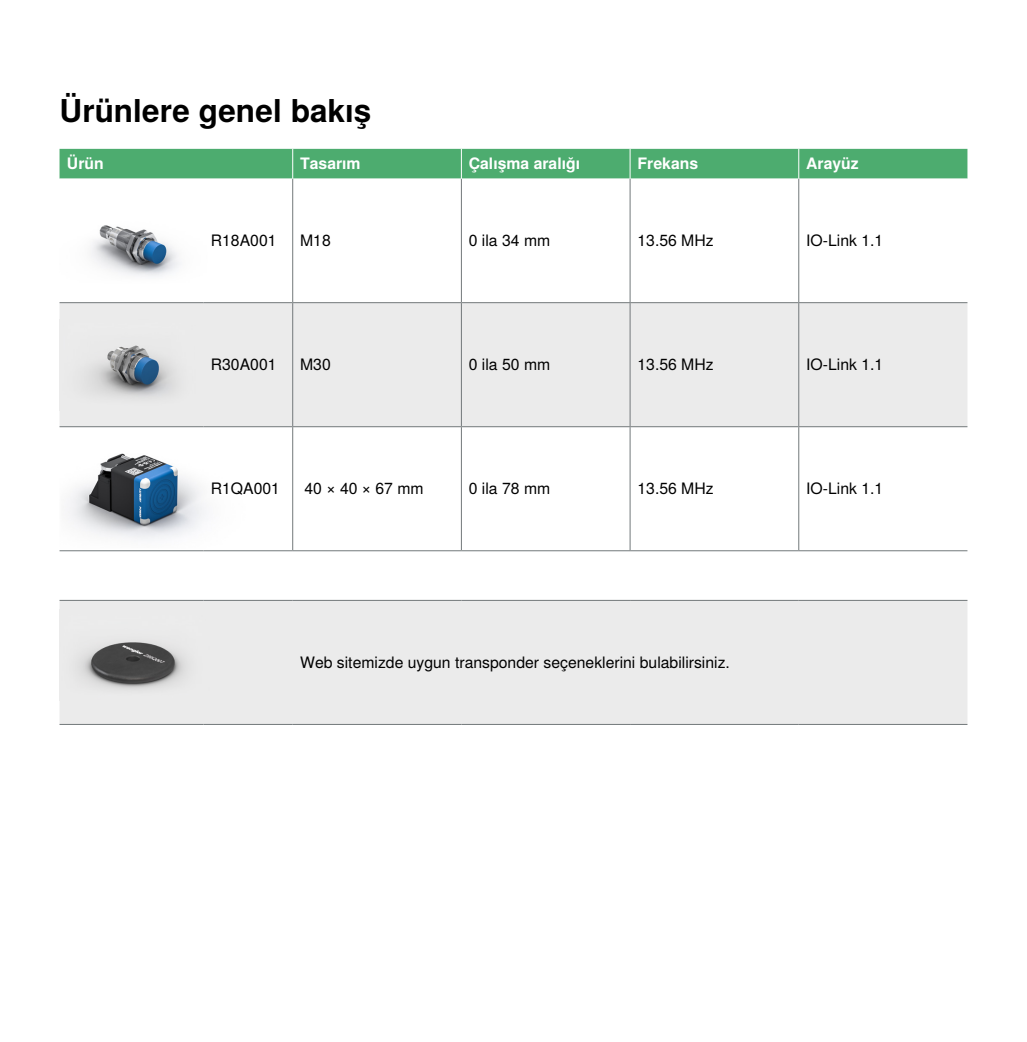
<style>
.page{position:relative;width:1027px;height:1042px;background:#fff}
.page>*{position:absolute;margin:0;border:0;box-sizing:border-box;transform-origin:0 0}
.t1{font:700 31.5px "Nimbus Sans Global";color:#000}
.t2{font:15.75px "Nimbus Sans Global";color:#000}
.t3{font:700 15.75px "Nimbus Sans Global";color:#fff}
</style>
<div class="page">
<div style="left:60px;top:149px;width:907px;height:30px;background:#4dac6f"></div>
<svg style="left:60px;top:179px;width:907px;height:371px"></svg>
<div style="left:60px;top:303px;width:907px;height:123px;background:#ebebeb"></div>
<div style="left:60px;top:601px;width:907px;height:123px;background:#ebebeb"></div>
<hr style="left:292px;top:179px;width:1px;height:123px;background:#72787a">
<hr style="left:461px;top:179px;width:1px;height:123px;background:#72787a">
<hr style="left:630px;top:179px;width:1px;height:123px;background:#72787a">
<hr style="left:798px;top:179px;width:1px;height:123px;background:#72787a">
<hr style="left:292px;top:303px;width:1px;height:123px;background:#72787a">
<hr style="left:293px;top:302px;width:168px;height:1px;background:#72787a">
<hr style="left:461px;top:303px;width:1px;height:123px;background:#72787a">
<hr style="left:461px;top:302px;width:169px;height:1px;background:#72787a">
<hr style="left:630px;top:303px;width:1px;height:123px;background:#72787a">
<hr style="left:630px;top:302px;width:169px;height:1px;background:#72787a">
<hr style="left:798px;top:303px;width:1px;height:123px;background:#72787a">
<hr style="left:799px;top:302px;width:168px;height:1px;background:#72787a">
<hr style="left:292px;top:427px;width:1px;height:123px;background:#72787a">
<hr style="left:293px;top:426px;width:168px;height:1px;background:#72787a">
<hr style="left:461px;top:427px;width:1px;height:123px;background:#72787a">
<hr style="left:461px;top:426px;width:169px;height:1px;background:#72787a">
<hr style="left:630px;top:427px;width:1px;height:123px;background:#72787a">
<hr style="left:630px;top:426px;width:169px;height:1px;background:#72787a">
<hr style="left:798px;top:427px;width:1px;height:123px;background:#72787a">
<hr style="left:799px;top:426px;width:168px;height:1px;background:#72787a">
<hr style="left:293px;top:550px;width:168px;height:1px;background:#72787a">
<hr style="left:461px;top:550px;width:169px;height:1px;background:#72787a">
<hr style="left:630px;top:550px;width:169px;height:1px;background:#72787a">
<hr style="left:799px;top:550px;width:168px;height:1px;background:#72787a">
<hr style="left:292px;top:149px;width:1px;height:30px;background:#fff">
<hr style="left:461px;top:149px;width:1px;height:30px;background:#fff">
<hr style="left:630px;top:149px;width:1px;height:30px;background:#fff">
<hr style="left:798px;top:149px;width:1px;height:30px;background:#fff">
<hr style="left:60px;top:302px;width:143px;height:1px;background:#72787a">
<hr style="left:203px;top:302px;width:90px;height:1px;background:#72787a">
<hr style="left:60px;top:426px;width:143px;height:1px;background:#72787a">
<hr style="left:203px;top:426px;width:90px;height:1px;background:#72787a">
<hr style="left:60px;top:600px;width:143px;height:1px;background:#72787a">
<hr style="left:203px;top:600px;width:90px;height:1px;background:#72787a">
<hr style="left:293px;top:600px;width:168px;height:1px;background:#72787a">
<hr style="left:461px;top:600px;width:169px;height:1px;background:#72787a">
<hr style="left:630px;top:600px;width:169px;height:1px;background:#72787a">
<hr style="left:799px;top:600px;width:168px;height:1px;background:#72787a">
<hr style="left:60px;top:724px;width:143px;height:1px;background:#72787a">
<hr style="left:203px;top:724px;width:90px;height:1px;background:#72787a">
<hr style="left:293px;top:724px;width:168px;height:1px;background:#72787a">
<hr style="left:461px;top:724px;width:169px;height:1px;background:#72787a">
<hr style="left:630px;top:724px;width:169px;height:1px;background:#72787a">
<hr style="left:799px;top:724px;width:168px;height:1px;background:#72787a">
<hr style="left:60px;top:550px;width:143px;height:1px;background:#72787a">
<hr style="left:203px;top:550px;width:90px;height:1px;background:#72787a">
<img style="left:60px;top:195px;width:151px;height:91px">
<img style="left:60px;top:319px;width:151px;height:91px">
<img style="left:60px;top:428px;width:230px;height:121px">
<img style="left:60px;top:609px;width:154px;height:91px">
<h1 class="t1" style="left:60px;top:93px;width:313px">Ürünlere genel bakış</h1>
<p class="t3" style="left:67px;top:155px;width:38px">Ürün</p>
<p class="t3" style="left:300px;top:155px;width:62px">Tasarım</p>
<p class="t3" style="left:469px;top:155px;width:113px">Çalışma aralığı</p>
<p class="t3" style="left:637px;top:155px;width:62px">Frekans</p>
<p class="t3" style="left:806px;top:155px;width:54px">Arayüz</p>
<p class="t2" style="left:211px;top:232px;width:67px">R18A001</p>
<p class="t2" style="left:300px;top:232px;width:32px">M18</p>
<p class="t2" style="left:469px;top:232px;width:83px">0 ila 34 mm</p>
<p class="t2" style="left:637px;top:232px;width:78px">13.56 MHz</p>
<p class="t2" style="left:806px;top:232px;width:79px">IO-Link 1.1</p>
<p class="t2" style="left:211px;top:356px;width:67px">R30A001</p>
<p class="t2" style="left:300px;top:356px;width:32px">M30</p>
<p class="t2" style="left:469px;top:356px;width:83px">0 ila 50 mm</p>
<p class="t2" style="left:637px;top:356px;width:78px">13.56 MHz</p>
<p class="t2" style="left:806px;top:356px;width:79px">IO-Link 1.1</p>
<p class="t2" style="left:211px;top:480px;width:71px">R1QA001</p>
<p class="t2" style="left:304px;top:480px;width:121px">40 × 40 × 67 mm</p>
<p class="t2" style="left:469px;top:480px;width:83px">0 ila 78 mm</p>
<p class="t2" style="left:637px;top:480px;width:78px">13.56 MHz</p>
<p class="t2" style="left:806px;top:480px;width:79px">IO-Link 1.1</p>
<p class="t2" style="left:300px;top:653px;width:431px">Web sitemizde uygun transponder seçeneklerini bulabilirsiniz.</p>
</div>
